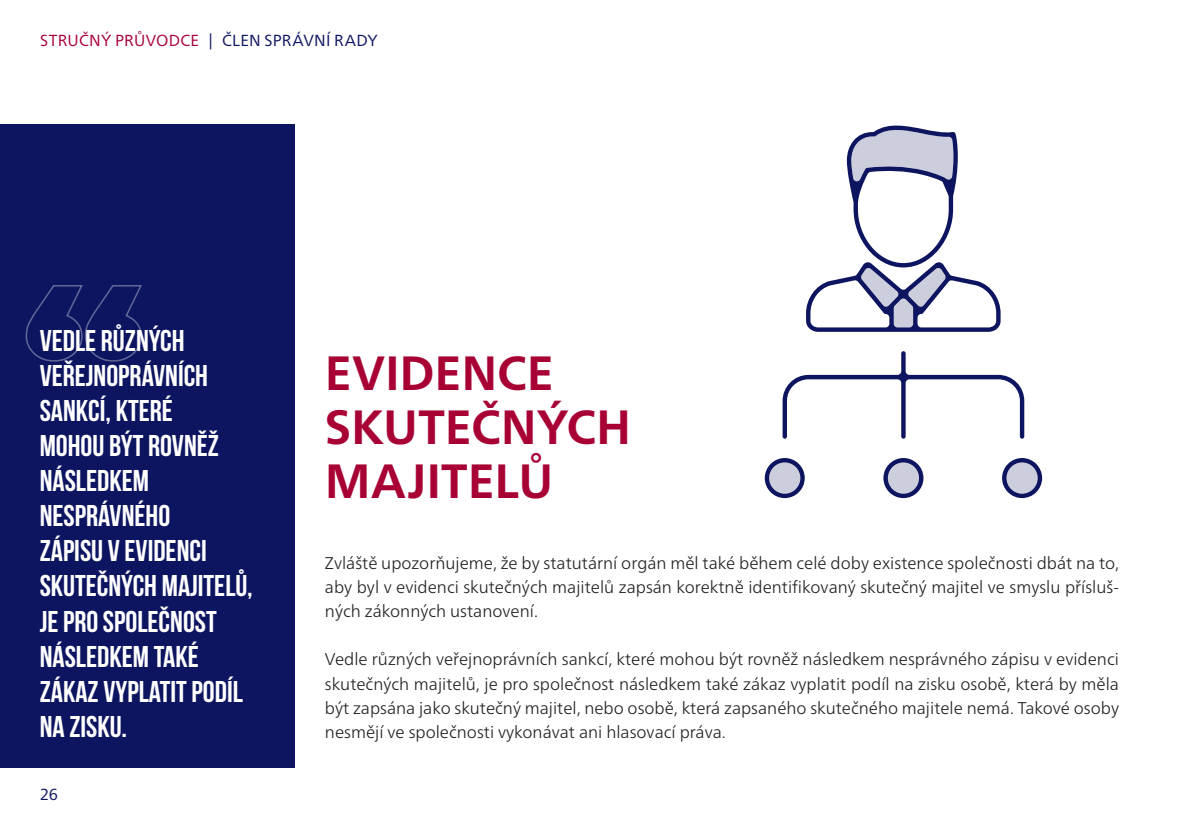
<style>
.page{position:relative;width:1191px;height:840px;background:#fff}
.page>*{position:absolute;margin:0;border:0;box-sizing:border-box;transform-origin:0 0}
.t1{font:700 48px "Frutiger Neue LTW1 G";letter-spacing:-.005em;color:#a80235}
.t2{font:700 30px/35px "Bebas Neue";color:#fff}
.t3{font:300 17px/24px "Frutiger Neue LTW1 G";color:#231f20;text-align:justify}
.t4{font:16px "Frutiger Neue LTW1 G";letter-spacing:.015em;color:#0e1560}
.s1{color:#a80235}
</style>
<div class="page">
<div style="left:0;top:125px;width:295px;height:642px;background:#0e1560"></div>
<svg style="left:25px;top:285px;width:117px;height:77px"></svg>
<svg style="left:764px;top:458px;width:40px;height:40px"></svg>
<svg style="left:883px;top:458px;width:40px;height:40px"></svg>
<svg style="left:1002px;top:458px;width:40px;height:40px"></svg>
<svg style="left:782px;top:351px;width:242px;height:87px"></svg>
<svg style="left:806px;top:125px;width:194px;height:206px"></svg>
<div style="left:888px;top:462px;width:31px;height:31px;background:#cccedd;border-radius:50%"></div>
<div style="left:769px;top:462px;width:31px;height:31px;background:#cccedd;border-radius:50%"></div>
<div style="left:1006px;top:462px;width:31px;height:31px;background:#cccedd;border-radius:50%"></div>
<p class="t4" style="left:40px;top:29px;width:339px"><span class="s1">STRUČNÝ PRŮVODCE</span> | ČLEN SPRÁVNÍ RADY</p>
<p class="t2" style="left:40px;top:323px;width:215px">VEDLE RŮZNÝCH<br>VEŘEJNOPRÁVNÍCH<br>SANKCÍ, KTERÉ<br>MOHOU BÝT ROVNĚŽ<br>NÁSLEDKEM<br>NESPRÁVNÉHO<br>ZÁPISU V EVIDENCI<br>SKUTEČNÝCH MAJITELŮ,<br>JE PRO SPOLEČNOST<br>NÁSLEDKEM TAKÉ<br>ZÁKAZ VYPLATIT PODÍL<br>NA ZISKU.</p>
<p class="t4" style="left:40px;top:782px;width:20px">26</p>
<p class="t1" style="left:325px;top:338px;width:230px">EVIDENCE</p>
<p class="t1" style="left:325px;top:392px;width:308px">SKUTEČNÝCH</p>
<p class="t1" style="left:325px;top:446px;width:230px">MAJITELŮ</p>
<p class="t3" style="left:325px;top:550px;width:795px">Zvláště upozorňujeme, že by statutární orgán měl také během celé doby existence společnosti dbát na to, aby byl v evidenci skutečných majitelů zapsán korektně identifikovaný skutečný majitel ve smyslu přísluš&shy;ných zákonných ustanovení.</p>
<p class="t3" style="left:325px;top:646px;width:795px">Vedle různých veřejnoprávních sankcí, které mohou být rovněž následkem nesprávného zápisu v evidenci skutečných majitelů, je pro společnost následkem také zákaz vyplatit podíl na zisku osobě, která by měla být zapsána jako skutečný majitel, nebo osobě, která zapsaného skutečného majitele nemá. Takové osoby nesmějí ve společnosti vykonávat ani hlasovací práva.</p>
</div>
